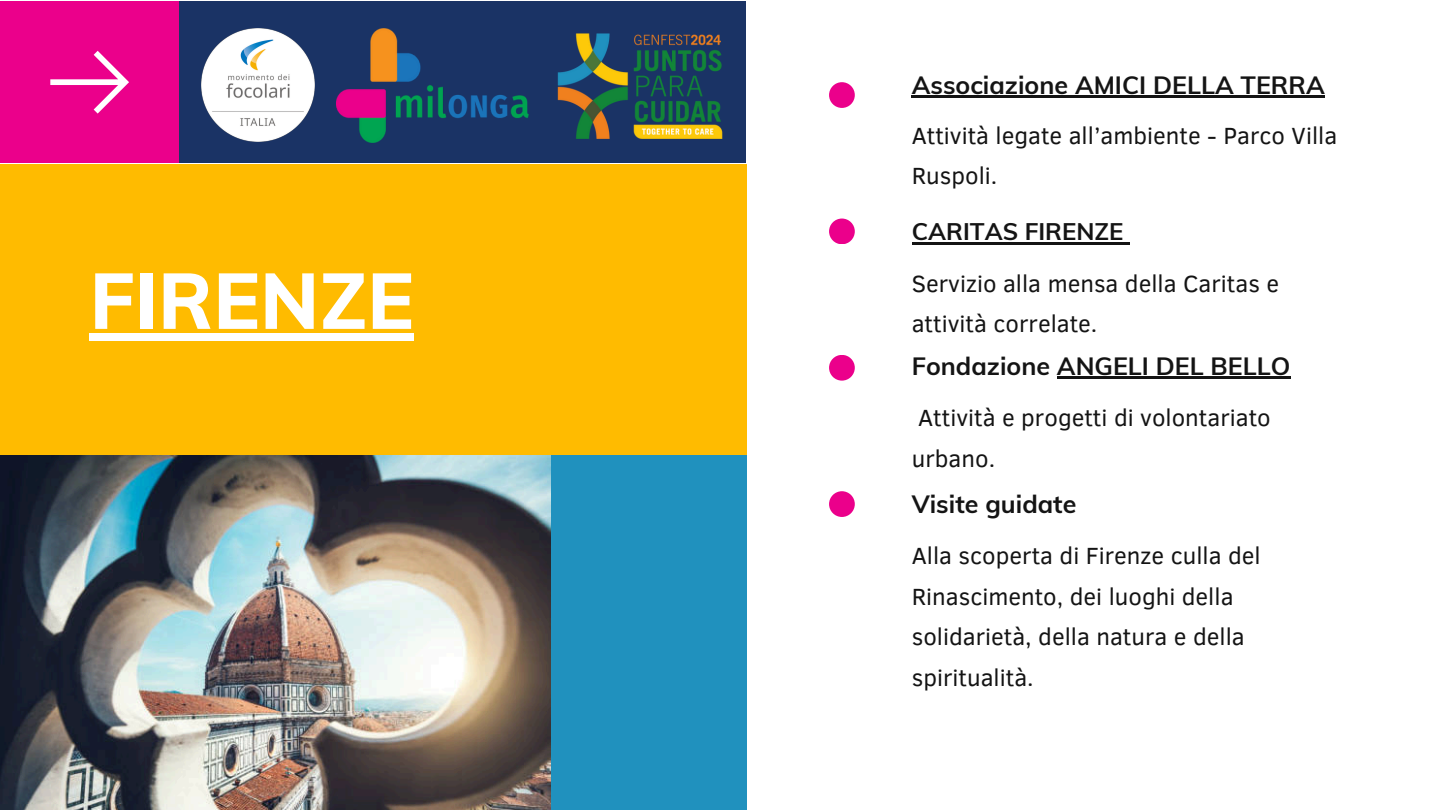
<style>
.page{position:relative;width:1440px;height:810px;background:#fff}
.page>*{position:absolute;margin:0;border:0;box-sizing:border-box;transform-origin:0 0}
.t1{font:800 78px "Muli";color:#fff}
.t2{font:700 25px "Muli";color:#141414}
.t3{font:24px/40.5px "Clear Sans";color:#141414}
.t4{font:700 24px "Muli";color:#141414}
</style>
<div class="page">
<div style="left:0;top:164px;width:746px;height:340px;background:#fb0"></div>
<div style="left:0;top:1px;width:179px;height:162px;background:#eb008b"></div>
<svg style="left:50px;top:51px;width:79px;height:63px"></svg>
<div style="left:179px;top:1px;width:567px;height:162px;background:#1a3365"></div>
<div style="left:829px;top:82px;width:26px;height:26px;background:#eb008b;border-radius:50%"></div>
<div style="left:829px;top:219px;width:26px;height:25px;background:#eb008b;border-radius:50%"></div>
<div style="left:829px;top:355px;width:26px;height:26px;background:#eb008b;border-radius:50%"></div>
<div style="left:829px;top:491px;width:26px;height:26px;background:#eb008b;border-radius:50%"></div>
<div style="left:517px;top:456px;width:230px;height:354px;background:#2091be"></div>
<img style="left:337px;top:29px;width:192px;height:113px">
<img style="left:557px;top:33px;width:166px;height:106px">
<img style="left:0;top:456px;width:551px;height:354px">
<img style="left:202px;top:29px;width:112px;height:112px">
<div style="left:90px;top:333px;width:324px;height:8px;background:#fff"></div>
<hr style="left:912px;top:96px;width:413px;height:2px;background:#141414">
<hr style="left:912px;top:242px;width:211px;height:2px;background:#141414">
<svg style="left:1123px;top:242px;width:7px;height:2px"></svg>
<hr style="left:1057px;top:377px;width:233px;height:2px;background:#141414">
<h1 class="t1" style="left:90px;top:251px;width:326px">FIRENZE</h1>
<p class="t2" style="left:912px;top:69px;width:415px">Associazione AMICI DELLA TERRA</p>
<h3 class="t3" style="left:912px;top:114px;width:427px">Attività legate all’ambiente - Parco Villa<br>Ruspoli.</h3>
<p class="t4" style="left:912px;top:216px;width:213px">CARITAS FIRENZE</p>
<h2 class="t3" style="left:912px;top:262px;width:369px">Servizio alla mensa della Caritas e attività correlate.</h2>
<p class="t2" style="left:912px;top:350px;width:380px">Fondazione ANGELI DEL BELLO</p>
<h3 class="t3" style="left:912px;top:396px;width:361px">Attività e progetti di volontariato urbano.</h3>
<p class="t2" style="left:912px;top:488px;width:166px">Visite guidate</p>
<h3 class="t3" style="left:912px;top:535px;width:350px">Alla scoperta di Firenze culla del<br>Rinascimento, dei luoghi della solidarietà, della natura e della spiritualità.</h3>
</div>
